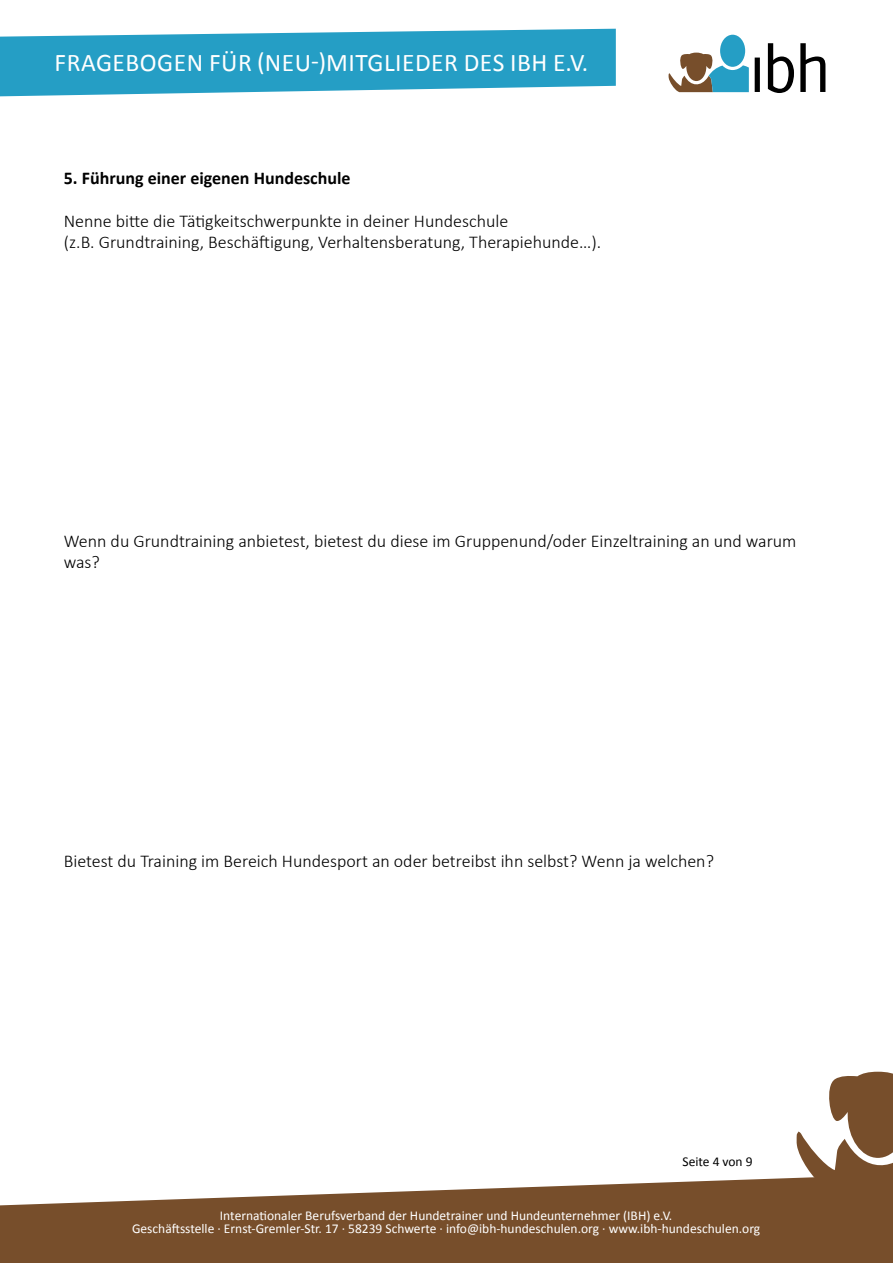
<style>
.page{position:relative;width:893px;height:1263px;background:#fff}
.page>*{position:absolute;margin:0;border:0;box-sizing:border-box;transform-origin:0 0}
.t1{font:25.5px "Calibri";letter-spacing:.02em;color:#fff}
.t2{font:300 18px/21.6px "Calibri";color:#000}
.t3{font:700 18px "Calibri";color:#000}
.t4{font:13.5px/13.5px "Calibri";color:#fff;text-align:center}
.t5{font:13.5px "Calibri";color:#000}
</style>
<div class="page">
<svg style="left:0;top:1177px;width:893px;height:86px;background:#8b694b"></svg>
<svg style="left:796px;top:1072px;width:97px;height:117px"></svg>
<svg style="left:668px;top:53px;width:81px;height:39px"></svg>
<div style="left:720px;top:35px;width:25px;height:32px;background:#259ec5;border-radius:50%"></div>
<svg style="left:755px;top:43px;width:70px;height:50px"></svg>
<svg style="left:0;top:29px;width:616px;height:68px;background:#43abcd"></svg>
<h1 class="t1" style="left:54px;top:45px;width:535px">FRAGEBOGEN FÜR (NEU-)MITGLIEDER DES IBH E.V.</h1>
<p class="t3" style="left:64px;top:165px;width:288px">5. Führung einer eigenen Hundeschule</p>
<p class="t2" style="left:64px;top:210px;width:539px">Nenne bitte die Tätigkeitschwerpunkte in deiner Hundeschule<br>(z.B. Grundtraining, Beschäftigung, Verhaltensberatung, Therapiehunde…).</p>
<p class="t2" style="left:64px;top:530px;width:734px">Wenn du Grundtraining anbietest, bietest du diese im Gruppenund/oder Einzeltraining an und warum was?</p>
<p class="t2" style="left:64px;top:850px;width:652px">Bietest du Training im Bereich Hundesport an oder betreibst ihn selbst? Wenn ja welchen?</p>
<p class="t5" style="left:682px;top:1152px;width:72px">Seite 4 von 9</p>
<p class="t4" style="left:132px;top:1208px;width:630px">Internationaler Berufsverband der Hundetrainer und Hundeunternehmer (IBH) e.V.<br>Geschäftsstelle · Ernst-Gremler-Str. 17 · 58239 Schwerte · info@ibh-hundeschulen.org · www.ibh-hundeschulen.org</p>
</div>
